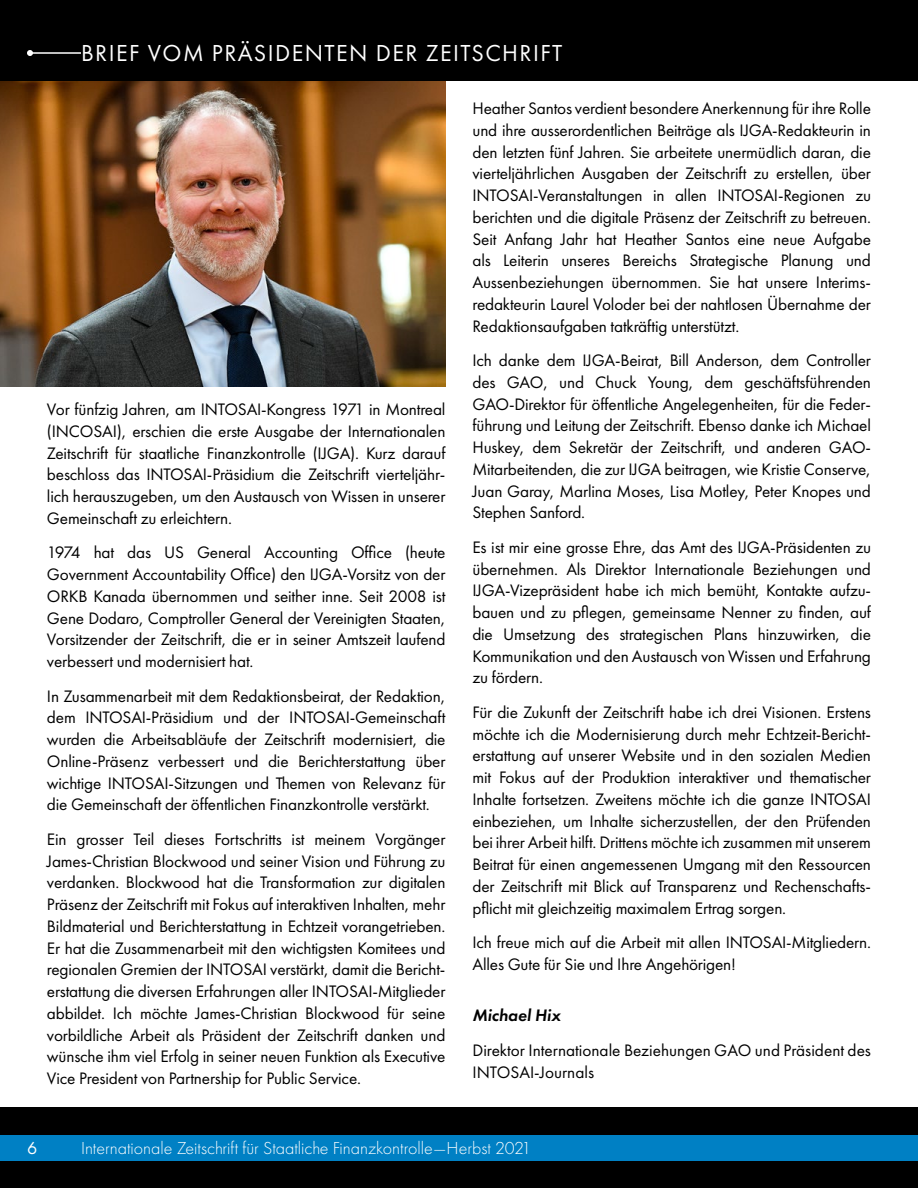
<style>
.page{position:relative;width:918px;height:1188px;background:#fff}
.page>*{position:absolute;margin:0;border:0;box-sizing:border-box;transform-origin:0 0}
.Header_Kern_links_16{font:24px "Futura PT";letter-spacing:.06em;color:#fff}
.t1{font:300 18px "Futura PT";color:#fff}
.t2{font:18px "Futura PT";color:#fff}
.FT_Fließtext_WEIT_DS{font:17.25px/21.8px "Futura PT";letter-spacing:-.01em;color:#000;text-align:justify}
.FT_Fließtext_WEIT_DS-2{font:italic 600 17.25px "Futura PT";color:#000}
</style>
<div class="page">
<div style="left:0;top:1107px;width:918px;height:81px;background:#000"></div>
<div style="left:0;top:1135px;width:918px;height:26px;background:#0080c4"></div>
<div style="left:0;top:0;width:918px;height:81px;background:#000"></div>
<hr style="left:30px;top:52px;width:51px;height:2px;background:#fff">
<svg style="left:27px;top:50px;width:6px;height:6px"></svg>
<img style="left:0;top:81px;width:446px;height:306px">
<hr style="left:917px;top:241px;width:1px;height:37px;background:#0080c4">
<p class="Header_Kern_links_16" style="left:81px;top:39px;width:483px">BRIEF VOM PRÄSIDENTEN DER ZEITSCHRIFT</p>
<p class="FT_Fließtext_WEIT_DS" style="left:47px;top:398px;width:400px">Vor fünfzig Jahren, am INTOSAI-Kongress 1971 in Montreal (INCOSAI), erschien die erste Ausgabe der Internationalen Zeitschrift für staatliche Finanzkontrolle (IJGA). Kurz darauf beschloss das INTOSAI-Präsidium die Zeitschrift vierteljähr&shy;lich herauszugeben, um den Austausch von Wissen in unserer Gemeinschaft zu erleichtern.</p>
<p class="FT_Fließtext_WEIT_DS" style="left:47px;top:542px;width:400px">1974 hat das US General Accounting Office (heute Government Accountability Office) den IJGA-Vorsitz von der ORKB Kanada übernommen und seither inne. Seit 2008 ist Gene Dodaro, Comptroller General der Vereinigten Staaten, Vorsitzender der Zeitschrift, die er in seiner Amtszeit laufend verbessert und modernisiert hat.</p>
<p class="FT_Fließtext_WEIT_DS" style="left:47px;top:685px;width:400px">In Zusammenarbeit mit dem Redaktionsbeirat, der Redaktion, dem INTOSAI-Präsidium und der INTOSAI-Gemeinschaft wurden die Arbeitsabläufe der Zeitschrift modernisiert, die Online-Präsenz verbessert und die Berichterstattung über wichtige INTOSAI-Sitzungen und Themen von Relevanz für die Gemeinschaft der öffentlichen Finanzkontrolle verstärkt.</p>
<p class="FT_Fließtext_WEIT_DS" style="left:47px;top:828px;width:400px">Ein grosser Teil dieses Fortschritts ist meinem Vorgänger James-Christian Blockwood und seiner Vision und Führung zu verdanken. Blockwood hat die Transformation zur digitalen Präsenz der Zeitschrift mit Fokus auf interaktiven Inhalten, mehr Bildmaterial und Berichterstattung in Echtzeit vorangetrieben.<br>Er hat die Zusammenarbeit mit den wichtigsten Komitees und regionalen Gremien der INTOSAI verstärkt, damit die Bericht&shy;erstattung die diversen Erfahrungen aller INTOSAI-Mitglieder abbildet. Ich möchte James-Christian Blockwood für seine vorbildliche Arbeit als Präsident der Zeitschrift danken und wünsche ihm viel Erfolg in seiner neuen Funktion als Executive Vice President von Partnership for Public Service.</p>
<p class="FT_Fließtext_WEIT_DS" style="left:472px;top:97px;width:400px">Heather Santos verdient besondere Anerkennung für ihre Rolle und ihre ausserordentlichen Beiträge als IJGA-Redakteurin in den letzten fünf Jahren. Sie arbeitete unermüdlich daran, die vierteljährlichen Ausgaben der Zeitschrift zu erstellen, über INTOSAI-Veranstaltungen in allen INTOSAI-Regionen zu berichten und die digitale Präsenz der Zeitschrift zu betreuen.<br>Seit Anfang Jahr hat Heather Santos eine neue Aufgabe als Leiterin unseres Bereichs Strategische Planung und Aussenbeziehungen übernommen. Sie hat unsere Interims&shy;redakteurin Laurel Voloder bei der nahtlosen Übernahme der Redaktionsaufgaben tatkräftig unterstützt.</p>
<p class="FT_Fließtext_WEIT_DS" style="left:472px;top:349px;width:400px">Ich danke dem IJGA-Beirat, Bill Anderson, dem Controller des GAO, und Chuck Young, dem geschäftsführenden GAO-Direktor für öffentliche Angelegenheiten, für die Feder&shy;führung und Leitung der Zeitschrift. Ebenso danke ich Michael Huskey, dem Sekretär der Zeitschrift, und anderen GAO-Mitarbeitenden, die zur IJGA beitragen, wie Kristie Conserve, Juan Garay, Marlina Moses, Lisa Motley, Peter Knopes und Stephen Sanford.</p>
<p class="FT_Fließtext_WEIT_DS" style="left:472px;top:536px;width:400px">Es ist mir eine grosse Ehre, das Amt des IJGA-Präsidenten zu übernehmen. Als Direktor Internationale Beziehungen und IJGA-Vizepräsident habe ich mich bemüht, Kontakte aufzu&shy;bauen und zu pflegen, gemeinsame Nenner zu finden, auf die Umsetzung des strategischen Plans hinzuwirken, die Kommunikation und den Austausch von Wissen und Erfahrung zu fördern.</p>
<p class="FT_Fließtext_WEIT_DS" style="left:472px;top:701px;width:400px">Für die Zukunft der Zeitschrift habe ich drei Visionen. Erstens möchte ich die Modernisierung durch mehr Echtzeit-Bericht&shy;erstattung auf unserer Website und in den sozialen Medien mit Fokus auf der Produktion interaktiver und thematischer Inhalte fortsetzen. Zweitens möchte ich die ganze INTOSAI einbeziehen, um Inhalte sicherzustellen, der den Prüfenden bei ihrer Arbeit hilft. Drittens möchte ich zusammen mit unserem Beitrat für einen angemessenen Umgang mit den Ressourcen der Zeitschrift mit Blick auf Transparenz und Rechenschafts&shy;pflicht mit gleichzeitig maximalem Ertrag sorgen.</p>
<p class="FT_Fließtext_WEIT_DS" style="left:472px;top:931px;width:400px">Ich freue mich auf die Arbeit mit allen INTOSAI-Mitgliedern.<br>Alles Gute für Sie und Ihre Angehörigen!</p>
<p class="FT_Fließtext_WEIT_DS-2" style="left:472px;top:1005px;width:90px">Michael Hix</p>
<p class="FT_Fließtext_WEIT_DS" style="left:472px;top:1039px;width:400px">Direktor Internationale Beziehungen GAO und Präsident des<br>INTOSAI-Journals</p>
<p class="t2" style="left:27px;top:1138px;width:12px">6</p>
<p class="t1" style="left:81px;top:1138px;width:452px">Internationale Zeitschrift für Staatliche Finanzkontrolle—Herbst 2021</p>
</div>
